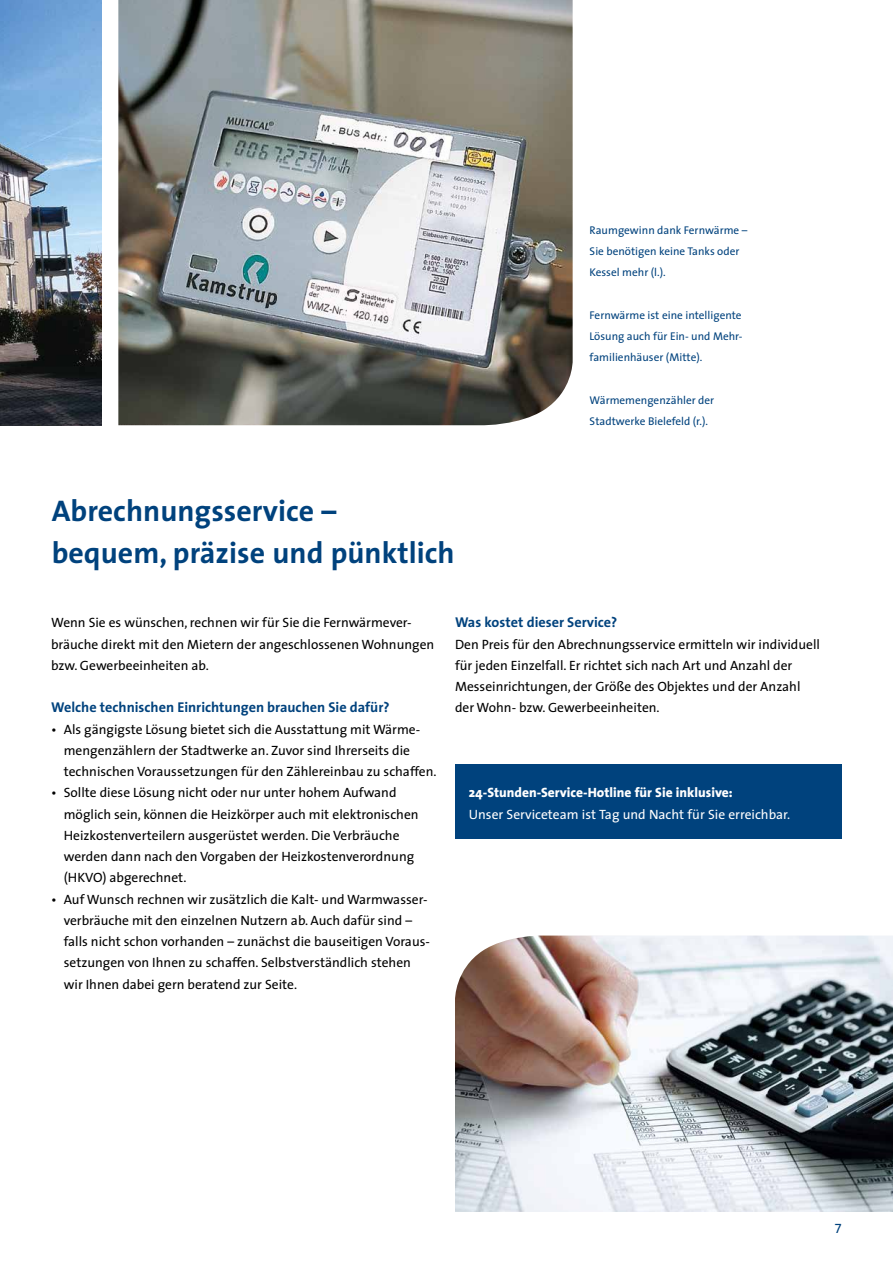
<style>
.page{position:relative;width:893px;height:1263px;background:#fff}
.page>*{position:absolute;margin:0;border:0;box-sizing:border-box;transform-origin:0 0}
.t1{font:700 30px/42.5px "The Sans";color:#00427d}
.t2{font:700 14.25px "The Sans";color:#00427d}
.t3{font:13.5px/21.3px "The Sans";color:#000}
.t4{font:13.5px "The Sans";color:#fff}
.t5{font:800 13.5px "The Sans";color:#fff}
.t6{font:13.5px "The Sans Expert";color:#00427d}
.t7{font:11.25px/21.3px "The Sans";color:#00427d}
</style>
<div class="page">
<div style="left:455px;top:764px;width:387px;height:75px;background:#00427d"></div>
<img style="left:118px;top:0;width:455px;height:425px">
<img style="left:455px;top:935px;width:438px;height:277px">
<img style="left:0;top:0;width:101px;height:425px">
<h1 class="t1" style="left:52px;top:489px;width:404px">Abrechnungsservice – bequem, präzise und pünktlich</h1>
<p class="t7" style="left:590px;top:219px;width:159px">Raumgewinn dank Fernwärme –<br>Sie benötigen keine Tanks oder<br>Kessel mehr (l.).</p>
<p class="t7" style="left:590px;top:304px;width:153px;text-align:justify">Fernwärme ist eine intelligente Lösung auch für Ein- und Mehr&shy;familienhäuser (Mitte).</p>
<p class="t7" style="left:590px;top:389px;width:126px">Wärmemengenzähler der<br>Stadtwerke Bielefeld (r.).</p>
<p class="t3" style="left:51px;top:612px;width:385px">Wenn Sie es wünschen, rechnen wir für Sie die Fernwärmever&shy;bräuche direkt mit den Mietern der angeschlossenen Wohnungen bzw. Gewerbeeinheiten ab.</p>
<p class="t2" style="left:51px;top:695px;width:340px">Welche technischen Einrichtungen brauchen Sie dafür?</p>
<p class="t3" style="left:64px;top:718px;width:374px;text-indent:-13px">• Als gängigste Lösung bietet sich die Ausstattung mit Wärme&shy;mengenzählern der Stadtwerke an. Zuvor sind Ihrerseits die technischen Voraussetzungen für den Zählereinbau zu schaffen.</p>
<p class="t3" style="left:64px;top:782px;width:356px;text-indent:-13px">• Sollte diese Lösung nicht oder nur unter hohem Aufwand möglich sein, können die Heizkörper auch mit elektronischen Heizkostenverteilern ausgerüstet werden. Die Verbräuche werden dann nach den Vorgaben der Heizkostenverordnung (HKVO) abgerechnet.</p>
<p class="t3" style="left:64px;top:888px;width:368px;text-indent:-13px">• Auf Wunsch rechnen wir zusätzlich die Kalt- und Warmwasser&shy;verbräuche mit den einzelnen Nutzern ab. Auch dafür sind – falls nicht schon vorhanden – zunächst die bauseitigen Voraus&shy;setzungen von Ihnen zu schaffen. Selbstverständlich stehen wir Ihnen dabei gern beratend zur Seite.</p>
<p class="t2" style="left:455px;top:610px;width:164px">Was kostet dieser Service?</p>
<p class="t3" style="left:455px;top:633px;width:367px">Den Preis für den Abrechnungsservice ermitteln wir individuell für jeden Einzelfall. Er richtet sich nach Art und Anzahl der Messeinrichtungen, der Größe des Objektes und der Anzahl der Wohn- bzw. Gewerbeeinheiten.</p>
<p class="t5" style="left:469px;top:781px;width:265px">24-Stunden-Service-Hotline für Sie inklusive:</p>
<p class="t4" style="left:469px;top:803px;width:323px">Unser Serviceteam ist Tag und Nacht für Sie erreichbar.</p>
<p class="t6" style="left:834px;top:1217px;width:9px">7</p>
</div>
